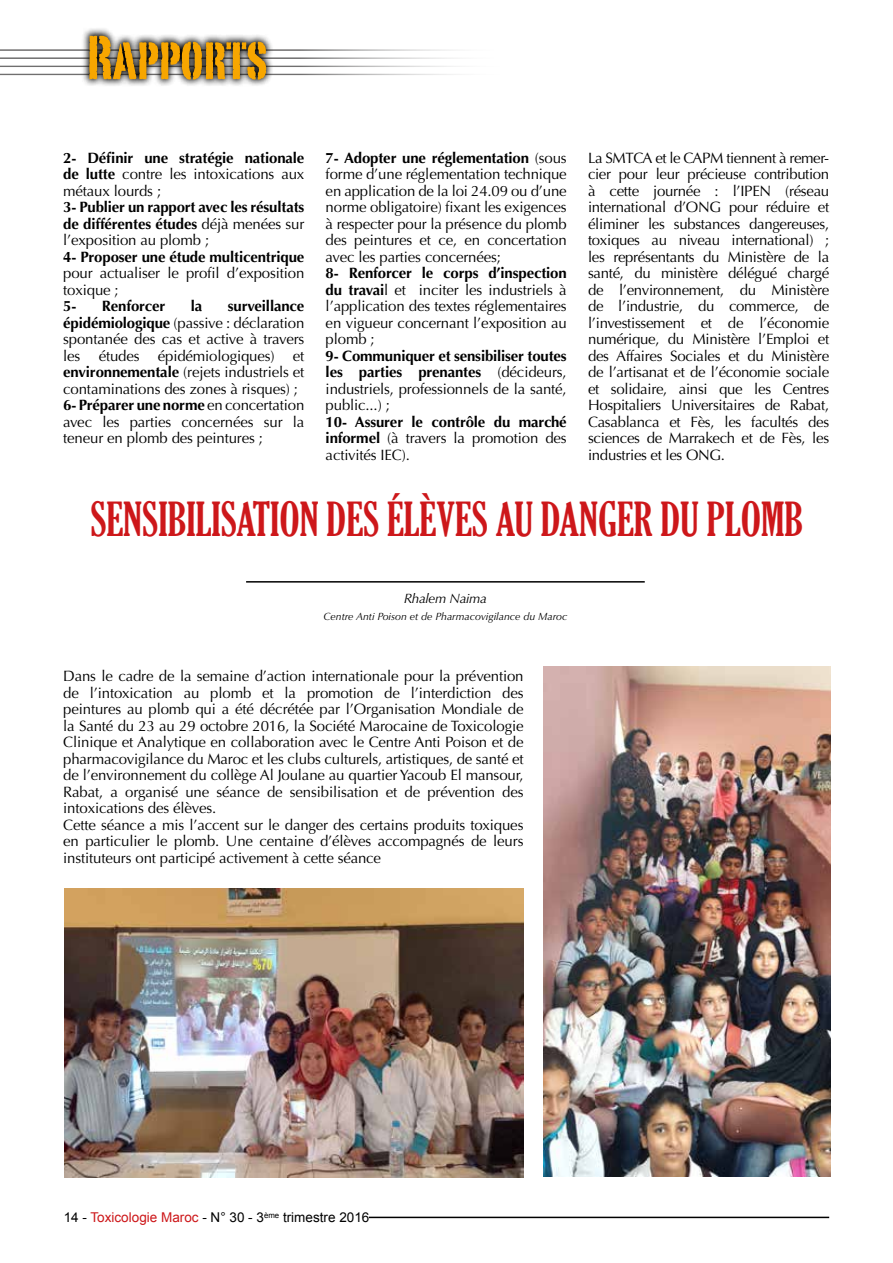
<style>
.page{position:relative;width:893px;height:1263px;background:#fff}
.page>*{position:absolute;margin:0;border:0;box-sizing:border-box;transform-origin:0 0}
.t1{font:60.75px "Portago ITCTT";color:#f7a600}
.t2{font:extra-condensed 45px "Gloucester";color:#cd171a}
.t3{font:15px/16.5px "Optima";letter-spacing:-.01em;color:#000;text-align:justify}
.t4{font:700 15px/16.5px "Optima";letter-spacing:-.01em;color:#000;text-align:justify}
.t5{font:13.5px "Arial";color:#000}
.t6{font:italic 13.5px "Optima";letter-spacing:-.02em;color:#000}
.t7{font:italic 10.5px "Optima";color:#000}
.s1{font-weight:700}
.s2{font-weight:400}
.s3{color:#cd171a}
</style>
<div class="page">
<hr style="left:0;top:49px;width:513px;height:2px;background:#706f6f">
<hr style="left:0;top:57px;width:513px;height:2px;background:#706f6f">
<hr style="left:0;top:66px;width:513px;height:1px;background:#706f6f">
<hr style="left:0;top:74px;width:513px;height:1px;background:#706f6f">
<hr style="left:369px;top:1217px;width:460px;height:1px;background:#000">
<hr style="left:246px;top:581px;width:399px;height:2px;background:#000">
<img style="left:544px;top:666px;width:286px;height:510px">
<img style="left:64px;top:889px;width:460px;height:288px">
<svg style="left:81px;top:28px;width:194px;height:58px"></svg>
<h1 class="t1" style="left:87px;top:20px;width:182px">Rapports</h1>
<p class="t3" style="left:63px;top:150px;width:243px"><span class="s1">2- Définir une stratégie nationale de lutte</span> contre les intoxications aux métaux lourds ;</p>
<p class="t4" style="left:63px;top:199px;width:243px">3- Publier un rapport avec les résultats de différentes études <span class="s2">déjà menées sur l’exposition au plomb ;</span></p>
<p class="t4" style="left:63px;top:248px;width:243px">4- Proposer une étude multicentrique</p>
<p class="t3" style="left:63px;top:265px;width:243px">pour actualiser le profil d’exposition toxique ;</p>
<p class="t4" style="left:63px;top:298px;width:15px">5-</p>
<p class="t4" style="left:102px;top:298px;width:65px">Renforcer</p>
<p class="t4" style="left:191px;top:298px;width:13px">la</p>
<p class="t3" style="left:588px;top:149px;width:243px">La SMTCA et le CAPM tiennent à remer&shy;cier pour leur précieuse contribution à cette journée : l’IPEN (réseau international d’ONG pour réduire et éliminer les substances dangereuses, toxiques au niveau international) ; les représentants du Ministère de la santé, du ministère délégué chargé de l’environnement, du Ministère de l’industrie, du commerce, de l’investissement et de l’économie numérique, du Ministère l’Emploi et des Affaires Sociales et du Ministère de l’artisanat et de l’économie sociale et solidaire, ainsi que les Centres Hospitaliers Universitaires de Rabat, Casablanca et Fès, les facultés des sciences de Marrakech et de Fès, les industries et les ONG.</p>
<h2 class="t2" style="left:90px;top:494px;width:714px">SENSIBILISATION DES ÉLÈVES AU DANGER DU PLOMB</h2>
<p class="t3" style="left:326px;top:150px;width:243px"><span class="s1">7- Adopter une réglementation</span> (sous forme d’une réglementation technique en application de la loi 24.09 ou d’une norme obligatoire) fixant les exigences à respecter pour la présence du plomb des peintures et ce, en concertation avec les parties concernées;</p>
<p class="t3" style="left:326px;top:265px;width:243px"><span class="s1">8- Renforcer le corps d’inspection du travai</span>l et inciter les industriels à l’application des textes réglementaires en vigueur concernant l’exposition au plomb ;</p>
<p class="t3" style="left:326px;top:348px;width:243px"><span class="s1">9- Communiquer et sensibiliser toutes les parties prenantes</span> (décideurs, industriels, professionnels de la santé, public...) ;</p>
<p class="t3" style="left:326px;top:414px;width:243px"><span class="s1">10- Assurer le contrôle du marché informel</span> (à travers la promotion des activités IEC).</p>
<p class="t3" style="left:63px;top:298px;width:243px;text-align:left;text-indent:165px"><span class="s1">surveillance épidémiologique</span> (passive : déclaration spontanée des cas et active à travers les études épidémiologiques) et <span class="s1">environnementale</span> (rejets industriels et contaminations des zones à risques) ; <span class="s1">6- Préparer une norme</span> en concertation avec les parties concernées sur la teneur en plomb des peintures ;</p>
<p class="t6" style="left:404px;top:591px;width:85px">Rhalem Naima</p>
<p class="t7" style="left:324px;top:610px;width:245px">Centre Anti Poison et de Pharmacovigilance du Maroc</p>
<p class="t3" style="left:63px;top:668px;width:462px;text-align:left">Dans le cadre de la semaine d’action internationale pour la prévention de l’intoxication au plomb et la promotion de l’interdiction des peintures au plomb qui a été décrétée par l’Organisation Mondiale de la Santé du 23 au 29 octobre 2016, la Société Marocaine de Toxicologie Clinique et Analytique en collaboration avec le Centre Anti Poison et de pharmacovigilance du Maroc et les clubs culturels, artistiques, de santé et de l’environnement du collège Al Joulane au quartier Yacoub El mansour, Rabat, a organisé une séance de sensibilisation et de prévention des intoxications des élèves.<br>Cette séance a mis l’accent sur le danger des certains produits toxiques en particulier le plomb. Une centaine d’élèves accompagnés de leurs instituteurs ont participé activement à cette séance</p>
<p class="t5" style="left:64px;top:1209px;width:307px">14 - <span class="s3">Toxicologie Maroc</span> - N° 30 - 3<sup>ème</sup> trimestre 2016</p>
</div>
